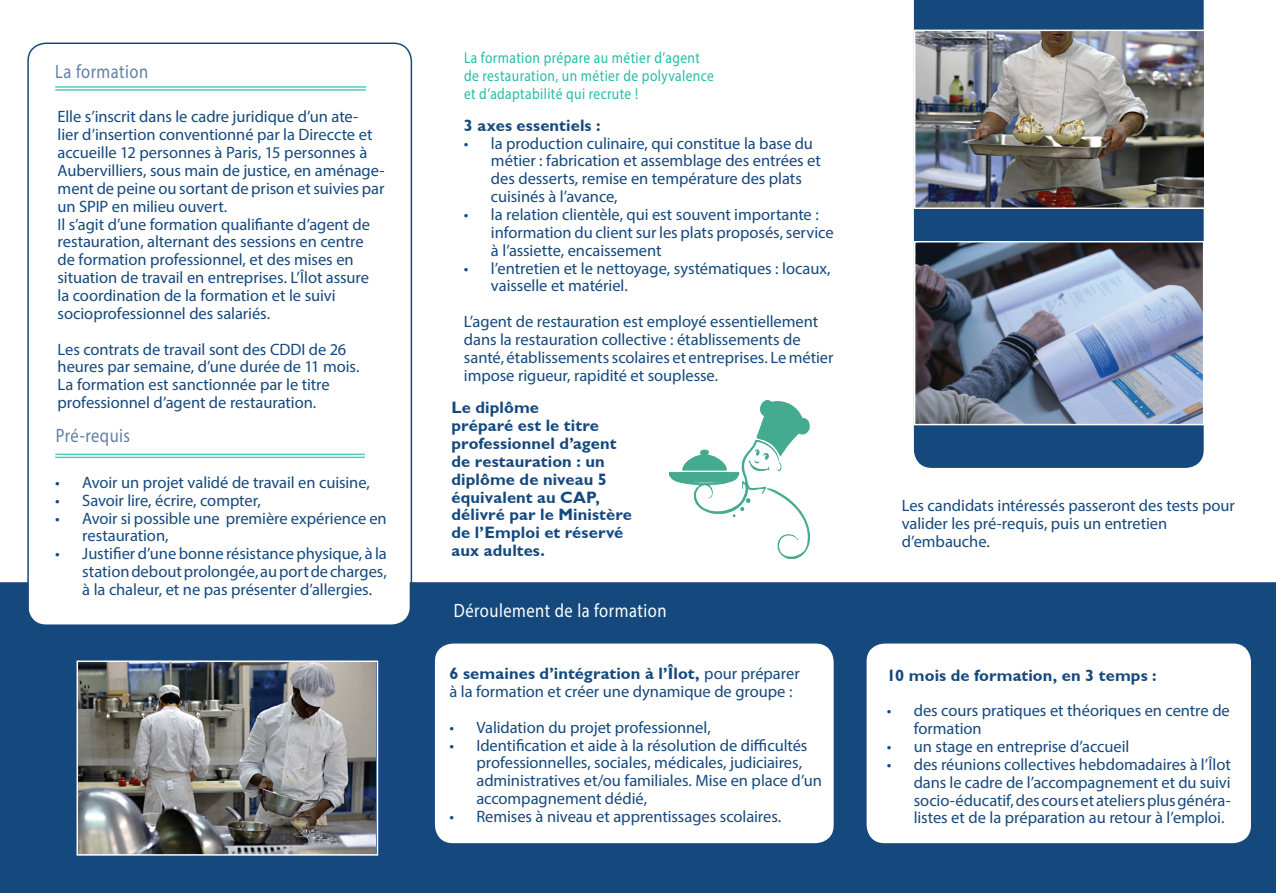
<style>
.page{position:relative;width:1276px;height:893px;background:#fff}
.page>*{position:absolute;margin:0;border:0;box-sizing:border-box;transform-origin:0 0}
.t1{font:19.35px "Myriad Pro";letter-spacing:.03em;color:#fff;scale:.85 1}
.t2{font:19.35px "Myriad Pro";letter-spacing:.03em;color:#6180a4;scale:.85 1}
.t3{font:16.5px/17.9px "Myriad Pro";letter-spacing:-.005em;color:#15497e}
.t4{font:700 16.5px/17.9px "Gill Sans";letter-spacing:.005em;color:#15497e}
.t5{font:15.75px/18px "Myriad Pro";letter-spacing:.03em;color:#24bca4;scale:.85 1}
.s1{font-family:"Myriad Pro";font-weight:400}
</style>
<div class="page">
<hr style="left:55px;top:454px;width:310px;height:1px;background:#03b89d">
<hr style="left:55px;top:457px;width:310px;height:1px;background:#03b89d">
<hr style="left:55px;top:86px;width:311px;height:2px;background:#03b89d">
<hr style="left:55px;top:89px;width:311px;height:2px;background:#03b89d">
<div style="left:0;top:582px;width:1276px;height:311px;background:#15497e"></div>
<div style="left:914px;top:0;width:289px;height:468px;background:#15497e"></div>
<img style="left:917px;top:33px;width:286px;height:173px">
<div style="left:914px;top:30px;width:295px;height:179px;border:2px solid #fff"></div>
<div style="left:435px;top:643px;width:398px;height:200px;background:#fff;border-radius:18px"></div>
<div style="left:866px;top:643px;width:385px;height:200px;background:#fff;border-radius:18px"></div>
<img style="left:80px;top:663px;width:295px;height:190px">
<div style="left:77px;top:660px;width:301px;height:196px;border:2px solid #fff"></div>
<div style="left:28px;top:505px;width:382px;height:119px;background:#fff;border-radius:18px"></div>
<div style="left:27px;top:43px;width:385px;height:588px;border:2px solid #15497e;border-radius:18px"></div>
<img style="left:917px;top:244px;width:284px;height:178px">
<div style="left:914px;top:241px;width:290px;height:184px;border:2px solid #fff"></div>
<img style="left:669px;top:401px;width:140px;height:157px">
<p class="t2" style="left:55px;top:59px;width:111px">La formation</p>
<p class="t3" style="left:58px;top:108px;width:328px">Elle s’inscrit dans le cadre juridique d’un ate-<br>lier d’insertion conventionné par la Direccte et accueille 12 personnes à Paris, 15 personnes à Aubervilliers, sous main de justice, en aménage&shy;ment de peine ou sortant de prison et suivies par un SPIP en milieu ouvert.<br>Il s’agit d’une formation qualifiante d’agent de restauration, alternant des sessions en centre de formation professionnel, et des mises en situation de travail en entreprises. L’Îlot assure la coordination de la formation et le suivi socioprofessionnel des salariés.</p>
<p class="t3" style="left:58px;top:340px;width:303px">Les contrats de travail sont des CDDI de 26 heures par semaine, d’une durée de 11 mois.<br>La formation est sanctionnée par le titre professionnel d’agent de restauration.</p>
<p class="t2" style="left:56px;top:424px;width:89px">Pré-requis</p>
<p class="t3" style="left:55px;top:473px;width:316px">• Avoir un projet validé de travail en cuisine,</p>
<p class="t3" style="left:55px;top:491px;width:207px">• Savoir lire, écrire, compter,</p>
<p class="t3" style="left:82px;top:509px;width:306px;text-indent:-27px">• Avoir si possible une première expérience en restauration,</p>
<p class="t3" style="left:82px;top:544px;width:306px;text-align:justify;text-indent:-27px">• Justifier d’une bonne résistance physique, à la station debout prolongée, au port de charges, à la chaleur, et ne pas présenter d’allergies.</p>
<p class="t5" style="left:464px;top:48px;width:295px">La formation prépare au métier d’agent de restauration, un métier de polyvalence et d’adaptabilité qui recrute !</p>
<p class="t4" style="left:464px;top:116px;width:138px">3 axes essentiels :</p>
<p class="t3" style="left:491px;top:134px;width:331px;text-indent:-27px">• la production culinaire, qui constitue la base du métier : fabrication et assemblage des entrées et des desserts, remise en température des plats cuisinés à l’avance,</p>
<p class="t3" style="left:491px;top:205px;width:344px;text-indent:-27px">• la relation clientèle, qui est souvent importante : information du client sur les plats proposés, service à l’assiette, encaissement</p>
<p class="t3" style="left:491px;top:259px;width:341px;text-indent:-27px">• l’entretien et le nettoyage, systématiques : locaux, vaisselle et matériel.</p>
<p class="t3" style="left:464px;top:312px;width:371px">L’agent de restauration est employé essentiellement dans la restauration collective : établissements de santé, établissements scolaires et entreprises. Le métier impose rigueur, rapidité et souplesse.</p>
<p class="t4" style="left:451px;top:399px;width:182px">Le diplôme<br>préparé est le titre professionnel d’agent de restauration : un diplôme de niveau 5 équivalent au CAP, délivré par le Ministère de l’Emploi et réservé aux adultes.</p>
<p class="t1" style="left:454px;top:599px;width:252px">Déroulement de la formation</p>
<p class="t4" style="left:449px;top:664px;width:352px">6 semaines d’intégration à l’Îlot, <span class="s1">pour préparer</span></p>
<p class="t3" style="left:449px;top:682px;width:344px">à la formation et créer une dynamique de groupe :</p>
<p class="t3" style="left:449px;top:718px;width:263px">• Validation du projet professionnel,</p>
<p class="t3" style="left:476px;top:736px;width:347px;text-indent:-27px">• Identification et aide à la résolution de difficultés professionnelles, sociales, médicales, judiciaires, administratives et/ou familiales. Mise en place d’un accompagnement dédié,</p>
<p class="t3" style="left:449px;top:807px;width:333px">• Remises à niveau et apprentissages scolaires.</p>
<p class="t3" style="left:901px;top:496px;width:335px">Les candidats intéressés passeront des tests pour valider les pré-requis, puis un entretien d’embauche.</p>
<p class="t4" style="left:886px;top:666px;width:271px">10 mois de formation, en 3 temps :</p>
<p class="t3" style="left:913px;top:702px;width:318px;text-indent:-27px">• des cours pratiques et théoriques en centre de formation</p>
<p class="t3" style="left:886px;top:737px;width:244px">• un stage en entreprise d’accueil</p>
<p class="t3" style="left:913px;top:755px;width:318px;text-align:justify;text-indent:-27px">• des réunions collectives hebdomadaires à l’Îlot dans le cadre de l’accompagnement et du suivi socio-éducatif, des cours et ateliers plus généra&shy;listes et de la préparation au retour à l’emploi.</p>
</div>
